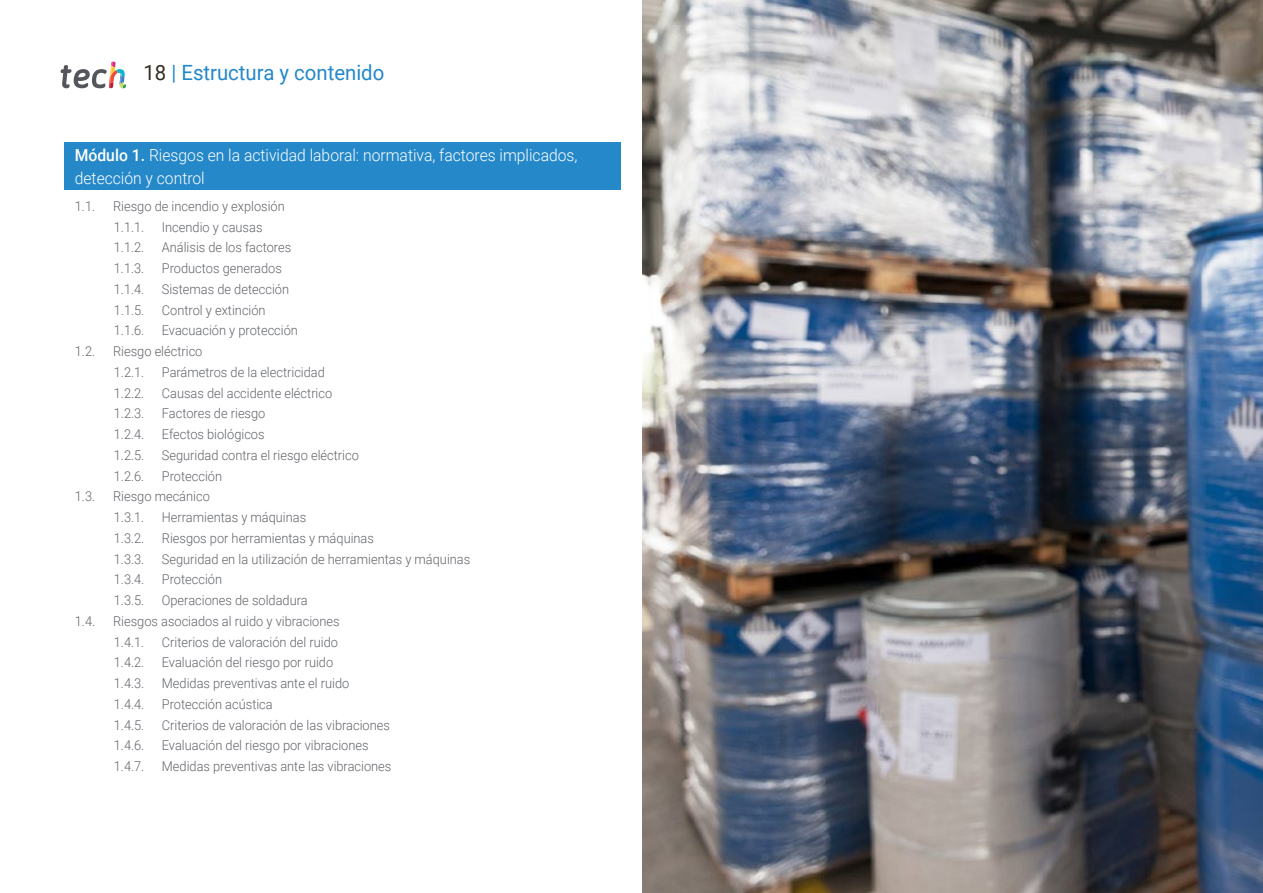
<style>
.page{position:relative;width:1263px;height:893px;background:#fff}
.page>*{position:absolute;margin:0;border:0;box-sizing:border-box;transform-origin:0 0}
.t1{font:21px "Roboto";color:#2488c9}
.t2{font:300 16.5px/22.5px "Roboto";color:#fff;scale:.95 1}
.t3{font:300 13.5px/20.7px "Roboto";color:#61646a;scale:.95 1}
.s1{color:#312e20}
.s2{font-weight:500}
</style>
<div class="page">
<div style="left:64px;top:142px;width:557px;height:48px;background:#2488c9"></div>
<svg style="left:61px;top:62px;width:65px;height:27px"></svg>
<img style="left:642px;top:0;width:621px;height:893px">
<h1 class="t1" style="left:144px;top:57px;width:242px"><span class="s1">18</span> | Estructura y contenido</h1>
<p class="t2" style="left:75px;top:143px;width:531px"><span class="s2">Módulo 1.</span> Riesgos en la actividad laboral: normativa, factores implicados, detección y control</p>
<p class="t3" style="left:75px;top:195px;width:23px">1.1.</p>
<p class="t3" style="left:113px;top:195px;width:182px">Riesgo de incendio y explosión<br>1.1.1.</p>
<p class="t3" style="left:162px;top:216px;width:107px">Incendio y causas</p>
<p class="t3" style="left:114px;top:237px;width:34px">1.1.2.</p>
<p class="t3" style="left:162px;top:237px;width:138px">Análisis de los factores</p>
<p class="t3" style="left:114px;top:257px;width:34px">1.1.3.</p>
<p class="t3" style="left:162px;top:257px;width:128px">Productos generados</p>
<p class="t3" style="left:114px;top:278px;width:34px">1.1.4.</p>
<p class="t3" style="left:162px;top:278px;width:135px">Sistemas de detección</p>
<p class="t3" style="left:114px;top:299px;width:34px">1.1.5.</p>
<p class="t3" style="left:162px;top:299px;width:111px">Control y extinción</p>
<p class="t3" style="left:114px;top:320px;width:34px">1.1.6.</p>
<p class="t3" style="left:162px;top:320px;width:145px">Evacuación y protección</p>
<p class="t3" style="left:75px;top:340px;width:23px">1.2.</p>
<p class="t3" style="left:113px;top:340px;width:96px">Riesgo eléctrico<br>1.2.1.</p>
<p class="t3" style="left:162px;top:361px;width:173px">Parámetros de la electricidad</p>
<p class="t3" style="left:114px;top:382px;width:34px">1.2.2.</p>
<p class="t3" style="left:162px;top:382px;width:181px">Causas del accidente eléctrico</p>
<p class="t3" style="left:114px;top:403px;width:34px">1.2.3.</p>
<p class="t3" style="left:162px;top:403px;width:111px">Factores de riesgo</p>
<p class="t3" style="left:114px;top:423px;width:34px">1.2.4.</p>
<p class="t3" style="left:162px;top:423px;width:110px">Efectos biológicos</p>
<p class="t3" style="left:114px;top:444px;width:34px">1.2.5.</p>
<p class="t3" style="left:162px;top:444px;width:209px">Seguridad contra el riesgo eléctrico</p>
<p class="t3" style="left:114px;top:465px;width:34px">1.2.6.</p>
<p class="t3" style="left:162px;top:465px;width:65px">Protección</p>
<p class="t3" style="left:75px;top:486px;width:23px">1.3.</p>
<p class="t3" style="left:113px;top:486px;width:103px">Riesgo mecánico<br>1.3.1.</p>
<p class="t3" style="left:162px;top:506px;width:153px">Herramientas y máquinas</p>
<p class="t3" style="left:114px;top:527px;width:34px">1.3.2.</p>
<p class="t3" style="left:162px;top:527px;width:225px">Riesgos por herramientas y máquinas</p>
<p class="t3" style="left:114px;top:548px;width:34px">1.3.3.</p>
<p class="t3" style="left:162px;top:548px;width:326px">Seguridad en la utilización de herramientas y máquinas</p>
<p class="t3" style="left:114px;top:569px;width:34px">1.3.4.</p>
<p class="t3" style="left:162px;top:569px;width:65px">Protección</p>
<p class="t3" style="left:114px;top:589px;width:34px">1.3.5.</p>
<p class="t3" style="left:162px;top:589px;width:155px">Operaciones de soldadura</p>
<p class="t3" style="left:75px;top:610px;width:23px">1.4.</p>
<p class="t3" style="left:113px;top:610px;width:240px">Riesgos asociados al ruido y vibraciones<br>1.4.1.</p>
<p class="t3" style="left:162px;top:631px;width:187px">Criterios de valoración del ruido</p>
<p class="t3" style="left:114px;top:652px;width:34px">1.4.2.</p>
<p class="t3" style="left:162px;top:652px;width:182px">Evaluación del riesgo por ruido</p>
<p class="t3" style="left:114px;top:672px;width:34px">1.4.3.</p>
<p class="t3" style="left:162px;top:672px;width:199px">Medidas preventivas ante el ruido</p>
<p class="t3" style="left:114px;top:693px;width:34px">1.4.4.</p>
<p class="t3" style="left:162px;top:693px;width:118px">Protección acústica</p>
<p class="t3" style="left:114px;top:714px;width:34px">1.4.5.</p>
<p class="t3" style="left:162px;top:714px;width:242px">Criterios de valoración de las vibraciones</p>
<p class="t3" style="left:114px;top:735px;width:34px">1.4.6.</p>
<p class="t3" style="left:162px;top:735px;width:219px">Evaluación del riesgo por vibraciones</p>
<p class="t3" style="left:114px;top:755px;width:34px">1.4.7.</p>
<p class="t3" style="left:162px;top:755px;width:243px">Medidas preventivas ante las vibraciones</p>
</div>
